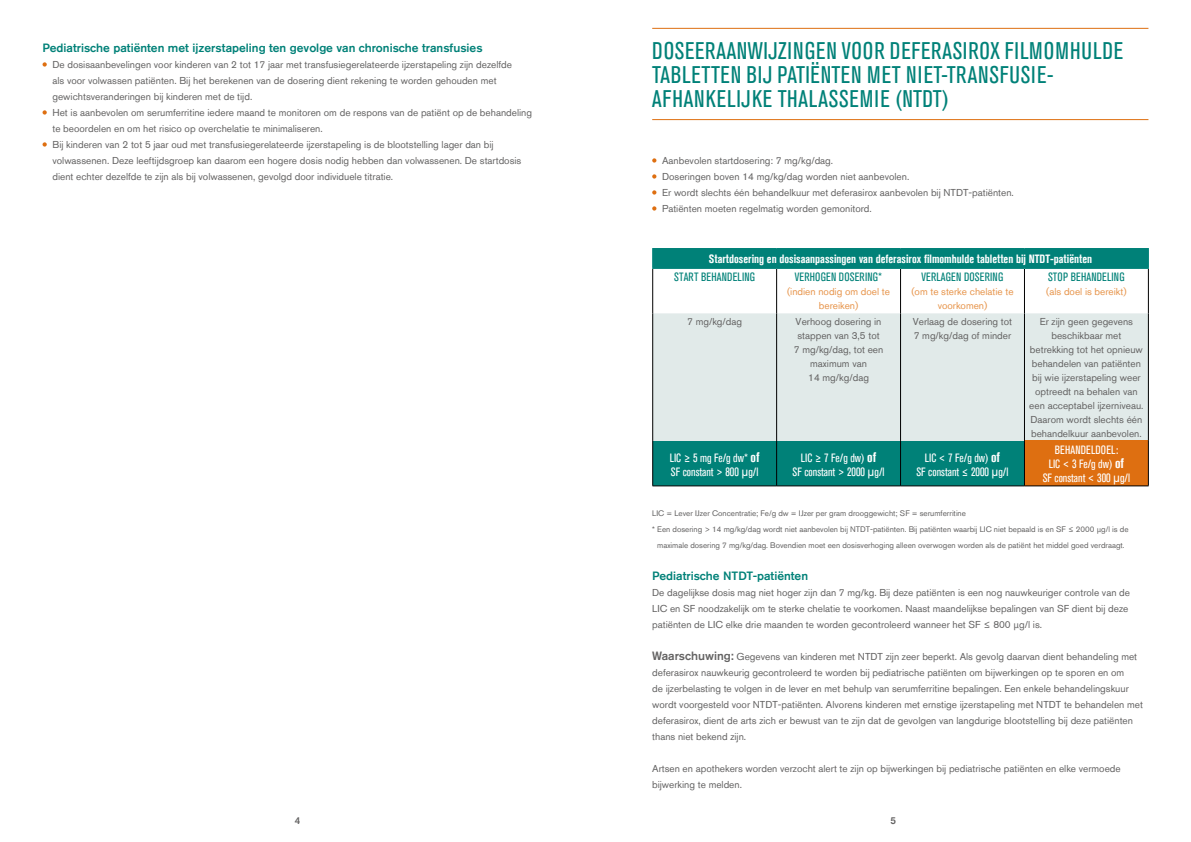
<style>
.page{position:relative;width:1191px;height:842px;background:#fff}
.page>*{position:absolute;margin:0;border:0;box-sizing:border-box;transform-origin:0 0}
.t1{font:condensed 24px/24px "Akzidenz Grotesk Std";letter-spacing:.035em;color:#008178}
.t2{font:condensed 12px/14px "Akzidenz Grotesk Std";color:#fff;text-align:center}
.t3{font:500 12px "Akzidenz Grotesk Std";color:#008178}
.t4{font:700 condensed 12px "Akzidenz Grotesk Std";color:#fff}
.t5{font:condensed 12px "Akzidenz Grotesk Std";letter-spacing:.015em;color:#008178}
.t6{font:10px/16px "Akzidenz Grotesk Std";color:#646363}
.t7{font:10px/14px "Akzidenz Grotesk Std";color:#e7954c;text-align:center}
.t8{font:500 10px "Akzidenz Grotesk Std";color:#646363}
.t9{font:8px "Akzidenz Grotesk Std";color:#646363}
.s1{font-weight:700;font-size:14px}
.s2{font-family:"Arial";font-stretch:normal}
.s3{font-weight:500;font-size:12px}
</style>
<div class="page">
<svg style="left:43px;top:62px;width:4px;height:5px"></svg>
<svg style="left:43px;top:110px;width:4px;height:5px"></svg>
<svg style="left:43px;top:142px;width:4px;height:5px"></svg>
<hr style="left:652px;top:28px;width:496px;height:1px;background:#de6f11">
<hr style="left:652px;top:119px;width:496px;height:1px;background:#de6f11">
<svg style="left:652px;top:158px;width:4px;height:5px"></svg>
<svg style="left:652px;top:174px;width:4px;height:5px"></svg>
<svg style="left:652px;top:190px;width:4px;height:5px"></svg>
<svg style="left:652px;top:206px;width:4px;height:5px"></svg>
<svg style="left:653px;top:249px;width:495px;height:237px;fill:#008178"></svg>
<div style="left:653px;top:313px;width:495px;height:128px;background:#e1eae9"></div>
<div style="left:1024px;top:441px;width:124px;height:45px;background:#de6f11"></div>
<hr style="left:652px;top:269px;width:1px;height:44px;background:#000">
<hr style="left:776px;top:269px;width:1px;height:44px;background:#000">
<hr style="left:900px;top:269px;width:1px;height:44px;background:#000">
<hr style="left:1024px;top:269px;width:1px;height:44px;background:#000">
<hr style="left:1148px;top:269px;width:1px;height:44px;background:#000">
<hr style="left:652px;top:313px;width:1px;height:128px;background:#000">
<hr style="left:776px;top:313px;width:1px;height:128px;background:#000">
<hr style="left:900px;top:313px;width:1px;height:128px;background:#000">
<hr style="left:1024px;top:313px;width:1px;height:128px;background:#000">
<hr style="left:1148px;top:313px;width:1px;height:128px;background:#000">
<hr style="left:652px;top:441px;width:1px;height:45px;background:#000">
<hr style="left:776px;top:441px;width:1px;height:45px;background:#000">
<hr style="left:900px;top:441px;width:1px;height:45px;background:#000">
<hr style="left:1024px;top:441px;width:1px;height:45px;background:#000">
<hr style="left:1148px;top:441px;width:1px;height:45px;background:#000">
<hr style="left:652px;top:486px;width:124px;height:1px;background:#000">
<hr style="left:776px;top:486px;width:124px;height:1px;background:#000">
<hr style="left:900px;top:486px;width:124px;height:1px;background:#000">
<hr style="left:1024px;top:486px;width:124px;height:1px;background:#000">
<hr style="left:652px;top:248px;width:124px;height:1px;background:#008178">
<svg style="left:652px;top:249px;width:1px;height:19px"></svg>
<hr style="left:776px;top:248px;width:124px;height:1px;background:#008178">
<hr style="left:900px;top:248px;width:124px;height:1px;background:#008178">
<hr style="left:1024px;top:248px;width:124px;height:1px;background:#008178">
<svg style="left:1147px;top:249px;width:1px;height:19px"></svg>
<hr style="left:652px;top:268px;width:124px;height:1px;background:#008178">
<hr style="left:776px;top:268px;width:124px;height:1px;background:#008178">
<hr style="left:900px;top:268px;width:124px;height:1px;background:#008178">
<hr style="left:1024px;top:268px;width:124px;height:1px;background:#008178">
<p class="t3" style="left:43px;top:40px;width:441px">Pediatrische patiënten met ijzerstapeling ten gevolge van chronische transfusies</p>
<p class="t6" style="left:52px;top:56px;width:481px">De dosisaanbevelingen voor kinderen van 2 tot 17 jaar met transfusiegerelateerde ijzerstapeling zijn dezelfde<br>als voor volwassen patiënten. Bij het berekenen van de dosering dient rekening te worden gehouden met gewichtsveranderingen bij kinderen met de tijd.<br>Het is aanbevolen om serumferritine iedere maand te monitoren om de respons van de patiënt op de behandeling te beoordelen en om het risico op overchelatie te minimaliseren.<br>Bij kinderen van 2 tot 5 jaar oud met transfusiegerelateerde ijzerstapeling is de blootstelling lager dan bij volwassenen. Deze leeftijdsgroep kan daarom een hogere dosis nodig hebben dan volwassenen. De startdosis dient echter dezelfde te zijn als bij volwassenen, gevolgd door individuele titratie.</p>
<h1 class="t1" style="left:652px;top:39px;width:473px">DOSEERAANWIJZINGEN VOOR DEFERASIROX FILMOMHULDE<br>TABLETTEN BIJ PATIËNTEN MET NIET-TRANSFUSIE-<br>AFHANKELIJKE THALASSEMIE (NTDT)</h1>
<p class="t6" style="left:662px;top:152px;width:353px">Aanbevolen startdosering: 7 mg/kg/dag.<br>Doseringen boven 14 mg/kg/dag worden niet aanbevolen.<br>Er wordt slechts één behandelkuur met deferasirox aanbevolen bij NTDT-patiënten.<br>Patiënten moeten regelmatig worden gemonitord.</p>
<p class="t4" style="left:709px;top:252px;width:385px">Startdosering en dosisaanpassingen van deferasirox filmomhulde tabletten bij NTDT-patiënten</p>
<p class="t5" style="left:674px;top:270px;width:82px">START BEHANDELING</p>
<p class="t5" style="left:795px;top:270px;width:89px">VERHOGEN DOSERING*</p>
<p class="t7" style="left:787px;top:285px;width:104px">(indien nodig om doel te bereiken)</p>
<p class="t5" style="left:921px;top:270px;width:83px">VERLAGEN DOSERING</p>
<p class="t7" style="left:911px;top:285px;width:104px">(om te sterke chelatie te voorkomen)</p>
<p class="t5" style="left:1048px;top:270px;width:78px">STOP BEHANDELING</p>
<p class="t7" style="left:1046px;top:285px;width:82px">(als doel is bereikt)</p>
<p class="t6" style="left:687px;top:313px;width:56px">7 mg/kg/dag</p>
<p class="t6" style="left:793px;top:314px;width:91px;line-height:14px;text-align:center">Verhoog dosering in stappen van 3,5 tot<br>7 mg/kg/dag, tot een maximum van<br>14 mg/kg/dag</p>
<p class="t6" style="left:912px;top:314px;width:101px;line-height:14px">Verlaag de dosering tot<br>7 mg/kg/dag of minder</p>
<p class="t6" style="left:1029px;top:314px;width:116px;line-height:14px;text-align:center">Er zijn geen gegevens beschikbaar met betrekking tot het opnieuw behandelen van patiënten bij wie ijzerstapeling weer optreedt na behalen van een acceptabel ijzerniveau.<br>Daarom wordt slechts één behandelkuur aanbevolen.</p>
<p class="t2" style="left:670px;top:451px;width:91px;text-align:left">LIC ≥ 5 mg Fe/g dw* <span class="s1">of<br></span>SF constant &gt; 800 <span class="s2">µ</span>g/l</p>
<p class="t2" style="left:792px;top:451px;width:93px">LIC ≥ 7 Fe/g dw) <span class="s1">of<br></span>SF constant &gt; 2000 <span class="s2">µ</span>g/l</p>
<p class="t2" style="left:916px;top:451px;width:93px">LIC &lt; 7 Fe/g dw) <span class="s1">of<br></span>SF constant ≤ 2000 <span class="s2">µ</span>g/l</p>
<p class="t2" style="left:1042px;top:443px;width:89px">BEHANDELDOEL:<br>LIC &lt; 3 Fe/g dw) <span class="s1">of<br></span>SF constant &lt; 300 <span class="s2">µ</span>g/l</p>
<p class="t9" style="left:652px;top:508px;width:315px">LIC = Lever IJzer Concentratie; Fe/g dw = IJzer per gram drooggewicht; SF = serumferritine</p>
<p class="t9" style="left:652px;top:524px;width:478px">* Een dosering &gt; 14 mg/kg/dag wordt niet aanbevolen bij NTDT-patiënten. Bij patiënten waarbij LIC niet bepaald is en SF ≤ 2000 µg/l is de</p>
<p class="t9" style="left:657px;top:540px;width:469px">maximale dosering 7 mg/kg/dag. Bovendien moet een dosisverhoging alleen overwogen worden als de patiënt het middel goed verdraagt.</p>
<p class="t3" style="left:652px;top:568px;width:157px">Pediatrische NTDT-patiënten</p>
<p class="t6" style="left:652px;top:584px;width:479px">De dagelijkse dosis mag niet hoger zijn dan 7 mg/kg. Bij deze patiënten is een nog nauwkeuriger controle van de<br>LIC en SF noodzakelijk om te sterke chelatie te voorkomen. Naast maandelijkse bepalingen van SF dient bij deze patiënten de LIC elke drie maanden te worden gecontroleerd wanneer het SF ≤ 800 μg/l is.</p>
<p class="t6" style="left:652px;top:648px;width:492px"><span class="s3">Waarschuwing:</span> Gegevens van kinderen met NTDT zijn zeer beperkt. Als gevolg daarvan dient behandeling met deferasirox nauwkeurig gecontroleerd te worden bij pediatrische patiënten om bijwerkingen op te sporen en om<br>de ijzerbelasting te volgen in de lever en met behulp van serumferritine bepalingen. Een enkele behandelingskuur wordt voorgesteld voor NTDT-patiënten. Alvorens kinderen met ernstige ijzerstapeling met NTDT te behandelen met deferasirox, dient de arts zich er bewust van te zijn dat de gevolgen van langdurige blootstelling bij deze patiënten thans niet bekend zijn.</p>
<p class="t6" style="left:652px;top:760px;width:470px">Artsen en apothekers worden verzocht alert te zijn op bijwerkingen bij pediatrische patiënten en elke vermoede bijwerking te melden.</p>
<p class="t8" style="left:295px;top:815px;width:7px">4</p>
<p class="t8" style="left:890px;top:815px;width:7px">5</p>
</div>
